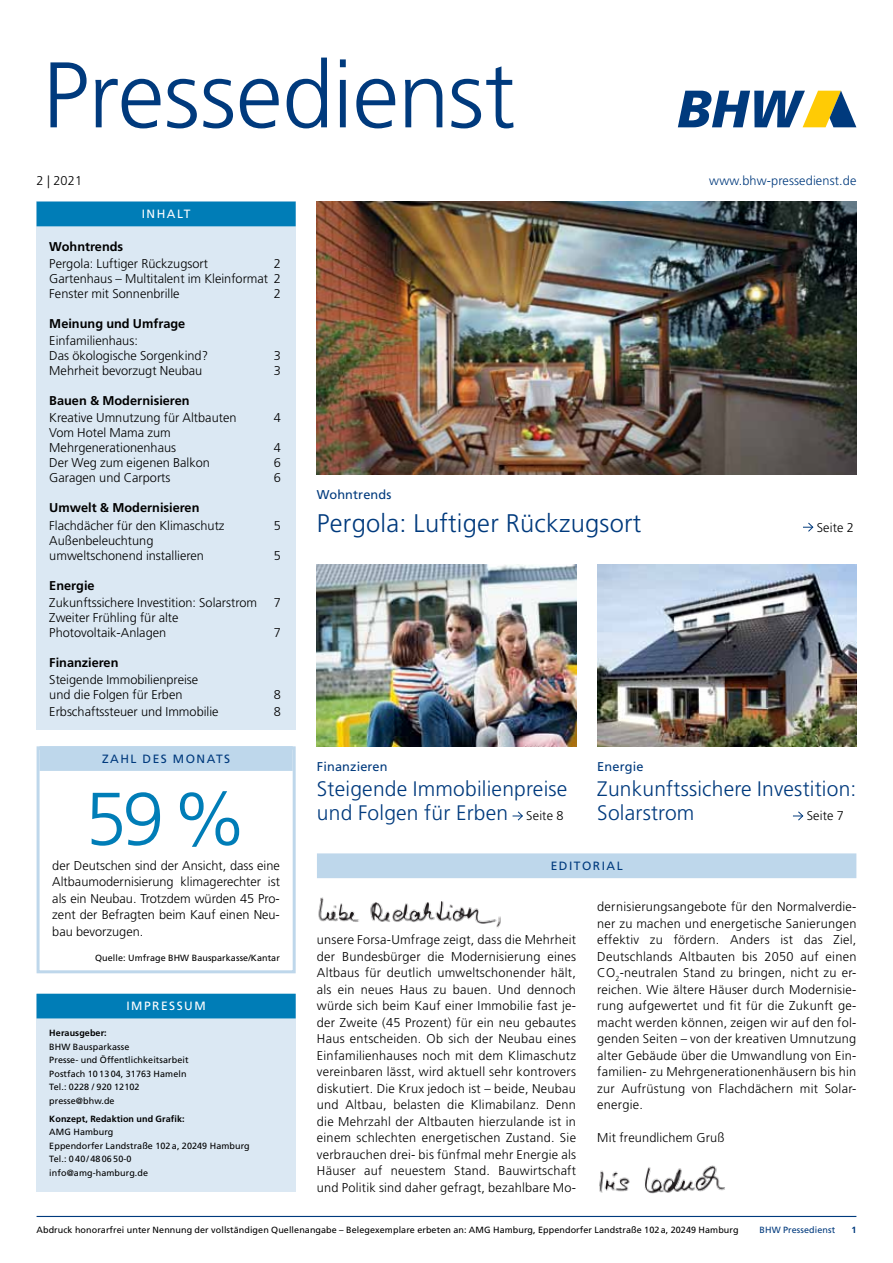
<style>
.page{position:relative;width:893px;height:1263px;background:#fff}
.page>*{position:absolute;margin:0;border:0;box-sizing:border-box;transform-origin:0 0}
.t1{font:300 93px "Frutiger LT Std";letter-spacing:-.005em;color:#003a7d}
.t2{font:300 75px "Frutiger LT Std";color:#007db7}
.t3{font:300 25.5px "Frutiger LT Std";letter-spacing:.01em;color:#003a7d}
.t4{font:300 21px/24.8px "Frutiger LT Std";letter-spacing:.01em;color:#003a7d}
.t5{font:300 12.75px/16.5px "Frutiger LT Std";color:#000}
.t6{font:700 12.75px "Frutiger LT Std";color:#000}
.t7{font:12.75px "Frutiger LT Std";letter-spacing:.01em;color:#003a7d}
.t8{font:300 12.75px "Frutiger LT Std";letter-spacing:.01em;color:#003a7d}
.t9{font:12px "Frutiger LT Std";letter-spacing:.125em;color:#003a7d}
.t10{font:12px "Frutiger LT Std";letter-spacing:.125em;color:#fff}
.t11{font:9px/13.5px "Frutiger LT Std";letter-spacing:.01em;color:#000}
.t12{font:700 9px "Frutiger LT Std";letter-spacing:.01em;color:#000}
.t13{font:9px "Frutiger LT Std";letter-spacing:.01em;color:#003a7d}
.t14{font:700 9px "Frutiger LT Std";color:#003a7d}
</style>
<div class="page">
<hr style="left:37px;top:1216px;width:819px;height:1px;background:#003a7d">
<svg style="left:678px;top:91px;width:178px;height:36px"></svg>
<img style="left:597px;top:565px;width:259px;height:181px">
<div style="left:37px;top:994px;width:259px;height:197px;background:#dbe8f3"></div>
<div style="left:37px;top:994px;width:259px;height:24px;background:#007db7"></div>
<div style="left:317px;top:853px;width:539px;height:25px;background:#bed7eb"></div>
<div style="left:40px;top:746px;width:253px;height:25px;background:#bed7eb"></div>
<div style="left:37px;top:746px;width:259px;height:227px;border:3px solid #bed7eb"></div>
<div style="left:37px;top:202px;width:259px;height:528px;background:#dbe8f3"></div>
<div style="left:37px;top:202px;width:259px;height:24px;background:#007db7"></div>
<img style="left:317px;top:565px;width:259px;height:181px">
<svg style="left:513px;top:811px;width:10px;height:10px"></svg>
<svg style="left:793px;top:811px;width:11px;height:10px"></svg>
<svg style="left:803px;top:522px;width:11px;height:10px"></svg>
<img style="left:317px;top:202px;width:539px;height:273px">
<img style="left:318px;top:897px;width:183px;height:31px">
<img style="left:599px;top:1165px;width:126px;height:29px">
<h1 class="t1" style="left:42px;top:43px;width:474px">Pressedienst</h1>
<p class="t5" style="left:37px;top:173px;width:47px">2 | 2021</p>
<p class="t10" style="left:142px;top:207px;width:15px">Inhalt</p>
<p class="t6" style="left:49px;top:239px;width:75px">Wohntrends</p>
<p class="t5" style="left:49px;top:256px;width:160px">Pergola: Luftiger Rückzugsort</p>
<p class="t5" style="left:49px;top:256px;width:233px;line-height:15px;text-align:justify;text-indent:225px">2<br>Gartenhaus – Multitalent im Kleinformat 2<br>Fenster mit Sonnenbrille</p>
<p class="t5" style="left:274px;top:286px;width:9px">2</p>
<p class="t6" style="left:49px;top:316px;width:138px">Meinung und Umfrage</p>
<p class="t5" style="left:49px;top:334px;width:160px;line-height:15px">Einfamilienhaus:<br>Das ökologische Sorgenkind?</p>
<p class="t5" style="left:274px;top:348px;width:9px">3</p>
<p class="t5" style="left:49px;top:363px;width:155px">Mehrheit bevorzugt Neubau</p>
<p class="t5" style="left:274px;top:363px;width:9px">3</p>
<p class="t6" style="left:49px;top:393px;width:142px">Bauen &amp; Modernisieren</p>
<p class="t5" style="left:49px;top:410px;width:189px">Kreative Umnutzung für Altbauten</p>
<p class="t5" style="left:274px;top:410px;width:9px">4</p>
<p class="t5" style="left:49px;top:426px;width:128px;line-height:15px">Vom Hotel Mama zum<br>Mehrgenerationenhaus</p>
<p class="t5" style="left:274px;top:440px;width:9px">4</p>
<p class="t8" style="left:709px;top:173px;width:149px">www.bhw-pressedienst.de</p>
<p class="t5" style="left:49px;top:455px;width:162px">Der Weg zum eigenen Balkon</p>
<p class="t5" style="left:274px;top:455px;width:9px">6</p>
<p class="t5" style="left:49px;top:470px;width:123px">Garagen und Carports</p>
<p class="t5" style="left:274px;top:470px;width:9px">6</p>
<p class="t6" style="left:49px;top:500px;width:152px">Umwelt &amp; Modernisieren</p>
<p class="t5" style="left:49px;top:517px;width:177px">Flachdächer für den Klimaschutz</p>
<p class="t5" style="left:274px;top:517px;width:9px">5</p>
<p class="t5" style="left:49px;top:533px;width:156px;line-height:15px">Außenbeleuchtung umweltschonend installieren</p>
<p class="t5" style="left:274px;top:547px;width:9px">5</p>
<p class="t6" style="left:49px;top:578px;width:47px">Energie</p>
<p class="t5" style="left:49px;top:594px;width:209px">Zukunftssichere Investition: Solarstrom</p>
<p class="t5" style="left:274px;top:594px;width:9px">7</p>
<p class="t5" style="left:49px;top:610px;width:131px;line-height:15px">Zweiter Frühling für alte<br>Photovoltaik-Anlagen</p>
<p class="t5" style="left:274px;top:624px;width:9px">7</p>
<p class="t6" style="left:49px;top:655px;width:71px">Finanzieren</p>
<p class="t5" style="left:49px;top:672px;width:150px;line-height:15px">Steigende Immobilienpreise und die Folgen für Erben</p>
<p class="t5" style="left:274px;top:686px;width:9px">8</p>
<p class="t5" style="left:49px;top:703px;width:171px">Erbschaftssteuer und Immobilie</p>
<p class="t5" style="left:274px;top:703px;width:9px">8</p>
<p class="t9" style="left:102px;top:751px;width:18px">Zahl</p>
<p class="t9" style="left:143px;top:751px;width:64px">des Monat</p>
<p class="t9" style="left:224px;top:751px;width:7px">s</p>
<h2 class="t2" style="left:85px;top:777px;width:163px">59%</h2>
<p class="t5" style="left:52px;top:874px;width:229px;text-align:justify">Altbaumodernisierung klimagerechter ist als ein Neubau. Trotzdem würden 45 Pro&shy;zent der Befragten beim Kauf einen Neu&shy;bau bevorzugen.</p>
<p class="t11" style="left:95px;top:951px;width:186px">Quelle: U mfrage BHW Bausparkasse/Kantar</p>
<p class="t5" style="left:52px;top:857px;width:229px">der Deutschen sind der Ansicht, dass eine</p>
<p class="t10" style="left:126px;top:999px;width:81px">Impressum</p>
<p class="t12" style="left:49px;top:1028px;width:59px">Herausgeber:</p>
<p class="t11" style="left:49px;top:1040px;width:141px">BHW Bausparkasse<br>Presse- und Öffentlichkeitsarbeit<br>Postfach 10 13 04, 31763 Hameln<br>Tel.: 0228 / 920 12102 presse@bhw.de</p>
<p class="t12" style="left:49px;top:1113px;width:137px">Konzept, Redaktion und Grafik:</p>
<p class="t11" style="left:49px;top:1125px;width:202px">AMG Hamburg<br>Eppendorfer Landstraße 102 a, 20249 Hamburg<br>Tel.: 0 40 / 48 06 50-0<br>info@amg-hamburg.de</p>
<p class="t7" style="left:317px;top:487px;width:76px">Wohntrends</p>
<h3 class="t3" style="left:317px;top:508px;width:326px">Pergola: Luftiger Rückzugsort</h3>
<p class="t5" style="left:817px;top:519px;width:39px">Seite 2</p>
<p class="t7" style="left:317px;top:759px;width:72px">Finanzieren</p>
<h3 class="t4" style="left:317px;top:776px;width:252px">Steigende Immobilienpreise und Folgen für Erben</h3>
<p class="t5" style="left:526px;top:808px;width:39px">Seite 8</p>
<p class="t7" style="left:597px;top:759px;width:48px">Energie</p>
<h3 class="t4" style="left:597px;top:776px;width:261px">Zunkunftssichere Investition:<br>Solarstrom</h3>
<p class="t5" style="left:807px;top:808px;width:39px">Seite 7</p>
<p class="t9" style="left:551px;top:859px;width:59px">Editorial</p>
<p class="t5" style="left:317px;top:932px;width:261px;text-align:justify">unsere Forsa-Umfrage zeigt, dass die Mehrheit der Bundesbürger die Modernisierung eines Altbaus für deutlich umweltschonender hält, als ein neues Haus zu bauen. Und dennoch würde sich beim Kauf einer Immobilie fast je&shy;der Zweite (45 Prozent) für ein neu gebautes Haus entscheiden. Ob sich der Neubau eines Einfamilienhauses noch mit dem Klimaschutz vereinbaren lässt, wird aktuell sehr kontrovers diskutiert. Die Krux jedoch ist – beide, Neubau und Altbau, belasten die Klimabilanz. Denn die Mehrzahl der Altbauten hierzulande ist in einem schlechten energetischen Zustand. Sie verbrauchen drei- bis fünfmal mehr Energie als Häuser auf neuestem Stand. Bauwirtschaft und Politik sind daher gefragt, bezahlbare Mo-</p>
<p class="t5" style="left:597px;top:899px;width:261px;text-align:justify">dernisierungsangebote für den Normalverdie&shy;ner zu machen und energetische Sanierungen effektiv zu fördern. Anders ist das Ziel, Deutschlands Altbauten bis 2050 auf einen CO<sub>2</sub>-neutralen Stand zu bringen, nicht zu er&shy;reichen. Wie ältere Häuser durch Modernisie&shy;rung aufgewertet und fit für die Zukunft ge&shy;macht werden können, zeigen wir auf den fol&shy;genden Seiten – von der kreativen Umnutzung alter Gebäude über die Umwandlung von Ein&shy;familien- zu Mehrgenerationenhäusern bis hin zur Aufrüstung von Flachdächern mit Solar&shy;energie.</p>
<p class="t5" style="left:597px;top:1130px;width:129px">Mit freundlichem Gruß</p>
<p class="t11" style="left:37px;top:1223px;width:704px">Abdruck honorarfrei unter Nennung der vollständigen Quellenangabe – Belegexemplare erbeten an: AMG Hamburg, Eppendorfer Landstraße 102 a, 20249 Hamburg</p>
<p class="t13" style="left:759px;top:1224px;width:77px">BHW Pressedienst</p>
<p class="t14" style="left:851px;top:1224px;width:7px">1</p>
</div>
